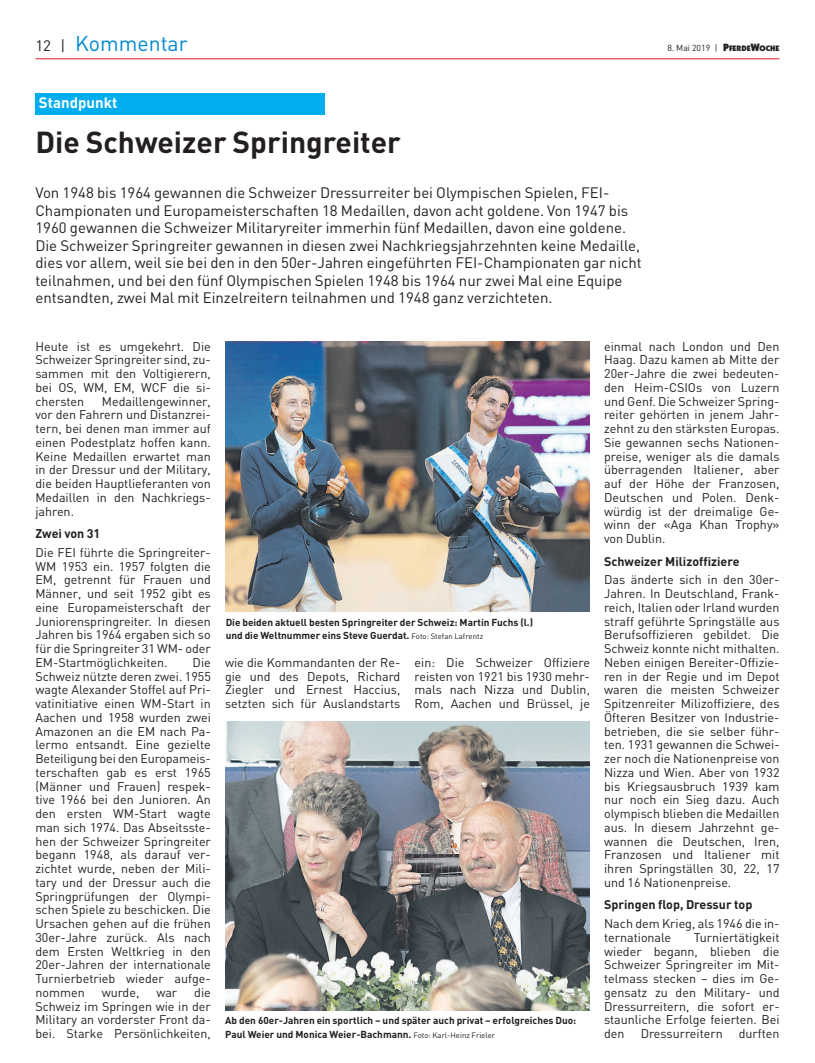
<style>
.page{position:relative;width:815px;height:1063px;background:#fff}
.page>*{position:absolute;margin:0;border:0;box-sizing:border-box;transform-origin:0 0}
.t1{font:700 30px "DIN";color:#231f20}
.t2{font:21.25px "DIN";color:#0089d0}
.t3{font:15px/17.5px "DIN";color:#231f20}
.t4{font:700 15px "DIN";color:#fff}
.t5{font:12.5px/13.8px "DIN";color:#231f20;text-align:justify}
.t6{font:700 10px/13.8px "DIN";color:#231f20}
.t7{font:8.75px "DIN";color:#231f20}
.s1{font-size:15px;color:#231f20}
.s2{font-family:"Itc Kabel";font-weight:900;font-size:10.62px}
.s3{font-family:"Itc Kabel";font-weight:900;font-size:8px}
.s4{font-weight:700}
.s5{font-weight:400;font-size:7.75px}
</style>
<div class="page">
<hr style="left:35px;top:58px;width:745px;height:1px;background:#ee1d23">
<div style="left:35px;top:93px;width:290px;height:21px;background:#00aeef"></div>
<img style="left:226px;top:341px;width:364px;height:271px">
<img style="left:225px;top:722px;width:365px;height:289px">
<p class="t2" style="left:35px;top:36px;width:154px"><span class="s1">12 |</span> Kommentar</p>
<p class="t7" style="left:667px;top:45px;width:114px">8. Mai 2019 | <span class="s2">P</span><span class="s3">FERDE</span><span class="s2">W</span><span class="s3">OCHE</span></p>
<p class="t4" style="left:39px;top:97px;width:80px">Standpunkt</p>
<p class="t1" style="left:35px;top:132px;width:367px">Die Schweizer Springreiter</p>
<p class="t3" style="left:35px;top:186px;width:608px">Von 1948 bis 1964 gewannen die Schweizer Dressurreiter bei Olympischen Spielen, FEI-Championaten und Europameisterschaften 18 Medaillen, davon acht goldene. Von 1947 bis 1960 gewannen die Schweizer Militaryreiter immerhin fünf Medaillen, davon eine goldene.<br>Die Schweizer Springreiter gewannen in diesen zwei Nachkriegsjahrzehnten keine Medaille, dies vor allem, weil sie bei den in den 50er-Jahren eingeführten FEI-Championaten gar nicht teilnahmen, und bei den fünf Olympischen Spielen 1948 bis 1964 nur zwei Mal eine Equipe entsandten, zwei Mal mit Einzelreitern teilnahmen und 1948 ganz verzichteten.</p>
<p class="t5" style="left:35px;top:341px;width:177px">Heute ist es umgekehrt. Die Schweizer Springreiter sind, zu&shy;sammen mit den Voltigierern, bei OS, WM, EM, WCF die si&shy;chersten</p>
<p class="t5" style="left:35px;top:396px;width:177px;text-indent:66px">Medaillengewinner, vor den Fahrern und Distanzrei&shy;tern, bei denen man immer auf einen Podestplatz hoffen kann.<br>Keine Medaillen erwartet man in der Dressur und der Military, die beiden Hauptlieferanten von Medaillen in den Nachkriegs&shy;jahren.</p>
<p class="t5" style="left:35px;top:526px;width:177px;line-height:18.8px"><span class="s4">Zwei von 31<br></span>Die FEI führte die Springreiter-</p>
<p class="t5" style="left:35px;top:561px;width:177px">WM 1953 ein. 1957 folgten die EM, getrennt für Frauen und Männer, und seit 1952 gibt es eine Europameisterschaft der Juniorenspringreiter. In diesen Jahren bis 1964 ergaben sich so für die Springreiter 31 WM- oder EM-Startmöglichkeiten.</p>
<p class="t5" style="left:35px;top:657px;width:177px;text-indent:157px">Die Schweiz nützte deren zwei. 1955 wagte Alexander Stoffel auf Pri&shy;vatinitiative einen WM-Start in Aachen und 1958 wurden zwei Amazonen an die EM nach Pa&shy;lermo entsandt. Eine gezielte Beteiligung bei den Europameis - terschaften gab es erst 1965 (Männer und Frauen) respek&shy;tive 1966 bei den Junioren. An den ersten WM-Start wagte man sich 1974. Das Abseitsste&shy;hen der Schweizer Springreiter begann 1948, als darauf ver&shy;zichtet wurde, neben der Mili&shy;tary und der Dressur auch die Springprüfungen der Olympi&shy;schen Spiele zu beschicken. Die Ursachen gehen auf die frühen 30er-Jahre zurück. Als nach dem Ersten Weltkrieg in den 20er-Jahren der internationale Turnierbetrieb wieder aufge&shy;nommen</p>
<p class="t5" style="left:35px;top:987px;width:177px;text-indent:159px">die Schweiz im Springen wie in der Military an vorderster Front da&shy;bei. Starke Persönlichkeiten,</p>
<p class="t5" style="left:102px;top:987px;width:39px">wurde,</p>
<p class="t5" style="left:156px;top:987px;width:22px">war</p>
<p class="t6" style="left:226px;top:616px;width:309px">Die beiden aktuell besten Springreiter der Schweiz: Martin Fuchs (l.) und die Weltnummer eins Steve Guerdat. <span class="s5">Foto: Stefan Lafrentz</span></p>
<p class="t5" style="left:225px;top:657px;width:177px">wie die Kommandanten der Re&shy;gie und des Depots, Richard Ziegler und Ernest Haccius, setzten sich für Auslandstarts</p>
<p class="t5" style="left:415px;top:657px;width:177px">ein: Die Schweizer Offiziere reis ten von 1921 bis 1930 mehr&shy;mals nach Nizza und Dublin, Rom, Aachen und Brüssel, je</p>
<p class="t6" style="left:225px;top:1015px;width:353px">Ab den 60er-Jahren ein sportlich – und später auch privat – erfolgreiches Duo:<br>Paul Weier und Monica Weier-Bachmann. <span class="s5">Foto: Karl-Heinz Frieler</span></p>
<p class="t5" style="left:604px;top:341px;width:177px">einmal nach London und Den Haag. Dazu kamen ab Mitte der 20er-Jahre die zwei bedeuten&shy;den Heim-CSIOs von Luzern und Genf. Die Schweizer Spring - reiter gehörten in jenem Jahr&shy;zehnt zu den stärksten Europas.<br>Sie gewannen sechs Nationen&shy;preise, weniger als die damals überragenden Italiener, aber auf der Höhe der Franzosen, Deutschen und Polen. Denk&shy;würdig ist der dreimalige Ge&shy;winn der «Aga Khan Trophy» von Dublin.</p>
<p class="t5" style="left:604px;top:553px;width:177px;line-height:18.8px"><span class="s4">Schweizer Milizoffiziere<br></span>Das änderte sich in den 30er-</p>
<p class="t5" style="left:604px;top:588px;width:177px">Jahren. In Deutschland, Frank&shy;reich, Italien oder Irland wurden straff geführte Springställe aus Berufsoffizieren gebildet. Die Schweiz konnte nicht mithalten.<br>Neben einigen Bereiter-Offizie&shy;ren in der Regie und im Depot waren die meisten Schweizer Spitzenreiter Milizoffiziere, des Öfteren Besitzer von Industrie&shy;betrieben, die sie selber führ&shy;ten. 1931 gewannen die Schwei&shy;zer noch die Nationenpreise von Nizza und Wien. Aber von 1932 bis Kriegsausbruch 1939 kam nur noch ein Sieg dazu. Auch olympisch blieben die Medaillen aus. In diesem Jahrzehnt ge&shy;wannen die Deutschen, Iren, Franzosen und Italiener mit ihren Springställen 30, 22, 17 und 16 Nationenpreise.</p>
<p class="t5" style="left:604px;top:897px;width:177px;line-height:18.8px"><span class="s4">Springen flop, Dressur top<br></span>Nach dem Krieg, als 1946 die in-</p>
<p class="t5" style="left:604px;top:932px;width:69px">ternationale</p>
<p class="t5" style="left:604px;top:932px;width:177px;text-indent:90px">Turniertätigkeit wieder begann, blieben die Schweizer Springreiter im Mit&shy;telmass stecken – dies im Ge&shy;gensatz zu den Military- und Dressurreitern, die sofort er&shy;staunliche Erfolge feierten. Bei den</p>
<p class="t5" style="left:641px;top:1028px;width:83px">Dressurreitern</p>
<p class="t5" style="left:739px;top:1028px;width:42px">durften</p>
</div>
